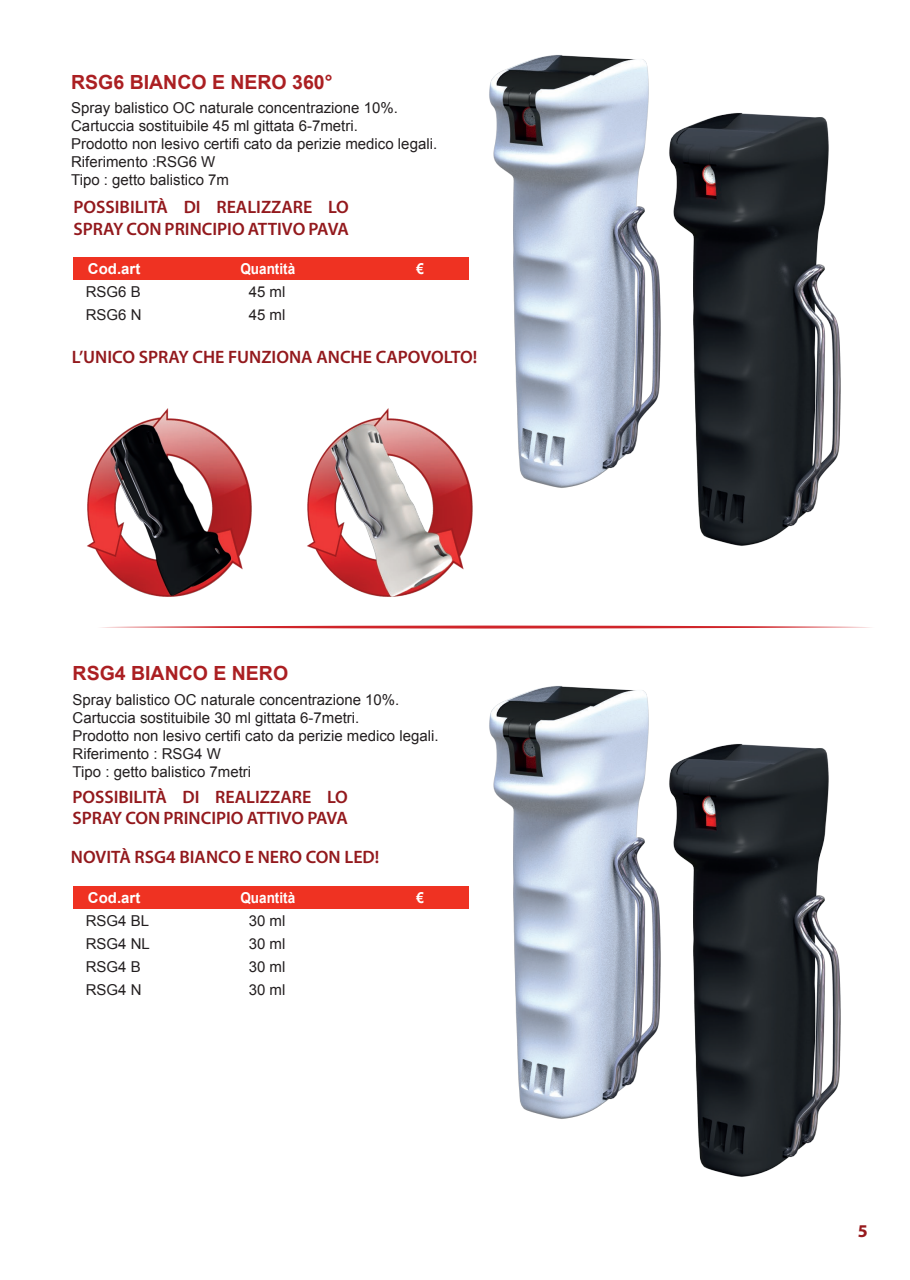
<style>
.page{position:relative;width:910px;height:1280px;background:#fff}
.page>*{position:absolute;margin:0;border:0;box-sizing:border-box;transform-origin:0 0}
.t1{font:700 19.5px "Arial";color:#ab1f22}
.t2{font:600 18px/21.6px "Myriad Pro";color:#93191d}
.t3{font:700 18px "Myriad Pro";color:#971a1d}
.t4{font:15px/18px "Arial";color:#231f20}
.t5{font:700 15px "Arial";color:#fff;scale:.9 1}
.t6{font:700 15px "Arial";color:#fff}
</style>
<div class="page">
<svg style="left:101px;top:626px;width:770px;height:2px"></svg>
<img style="left:87px;top:408px;width:165px;height:189px">
<img style="left:307px;top:430px;width:166px;height:167px">
<div style="left:73px;top:886px;width:396px;height:23px;background:#ef3222"></div>
<div style="left:73px;top:257px;width:396px;height:23px;background:#ef3222"></div>
<img style="left:698px;top:319px;width:143px;height:227px">
<img style="left:347px;top:55px;width:489px;height:455px">
<img style="left:698px;top:950px;width:143px;height:227px">
<img style="left:489px;top:686px;width:347px;height:456px">
<h1 class="t1" style="left:71px;top:68px;width:263px">RSG6 BIANCO E NERO 360°</h1>
<p class="t4" style="left:71px;top:99px;width:367px">Spray balistico OC naturale concentrazione 10%.<br>Cartuccia sostituibile 45 ml gittata 6-7metri.<br>Prodotto non lesivo certifi cato da perizie medico legali.<br>Riferimento :RSG6 W<br>Tipo : getto balistico 7m</p>
<p class="t2" style="left:73px;top:196px;width:277px">POSSIBILITÀ DI REALIZZARE LO<br>SPRAY CON PRINCIPIO ATTIVO PAVA</p>
<p class="t6" style="left:88px;top:258px;width:54px">Cod.art</p>
<p class="t5" style="left:240px;top:258px;width:62px">Quantità</p>
<p class="t5" style="left:417px;top:258px;width:10px">€</p>
<p class="t4" style="left:86px;top:283px;width:57px">RSG6 B</p>
<p class="t4" style="left:249px;top:283px;width:38px">45 ml</p>
<p class="t4" style="left:86px;top:306px;width:57px">RSG6 N</p>
<p class="t4" style="left:249px;top:306px;width:38px">45 ml</p>
<p class="t2" style="left:72px;top:346px;width:407px">L’UNICO SPRAY CHE FUNZIONA ANCHE CAPOVOLTO!</p>
<h1 class="t1" style="left:73px;top:659px;width:217px">RSG4 BIANCO E NERO</h1>
<p class="t4" style="left:73px;top:690px;width:367px">Spray balistico OC naturale concentrazione 10%.<br>Cartuccia sostituibile 30 ml gittata 6-7metri.<br>Prodotto non lesivo certifi cato da perizie medico legali.<br>Riferimento : RSG4 W<br>Tipo : getto balistico 7metri</p>
<p class="t2" style="left:72px;top:785px;width:277px">POSSIBILITÀ DI REALIZZARE LO<br>SPRAY CON PRINCIPIO ATTIVO PAVA</p>
<p class="t2" style="left:71px;top:846px;width:310px">NOVITÀ RSG4 BIANCO E NERO CON LED!</p>
<p class="t6" style="left:88px;top:888px;width:54px">Cod.art</p>
<p class="t5" style="left:240px;top:888px;width:62px">Quantità</p>
<p class="t5" style="left:417px;top:888px;width:10px">€</p>
<p class="t4" style="left:86px;top:912px;width:65px">RSG4 BL</p>
<p class="t4" style="left:249px;top:912px;width:38px">30 ml</p>
<p class="t4" style="left:86px;top:935px;width:66px">RSG4 NL</p>
<p class="t4" style="left:249px;top:935px;width:38px">30 ml</p>
<p class="t4" style="left:86px;top:957px;width:57px">RSG4 B</p>
<p class="t4" style="left:249px;top:957px;width:38px">30 ml</p>
<p class="t4" style="left:86px;top:980px;width:57px">RSG4 N</p>
<p class="t4" style="left:249px;top:980px;width:38px">30 ml</p>
<p class="t3" style="left:858px;top:1219px;width:11px">5</p>
</div>
